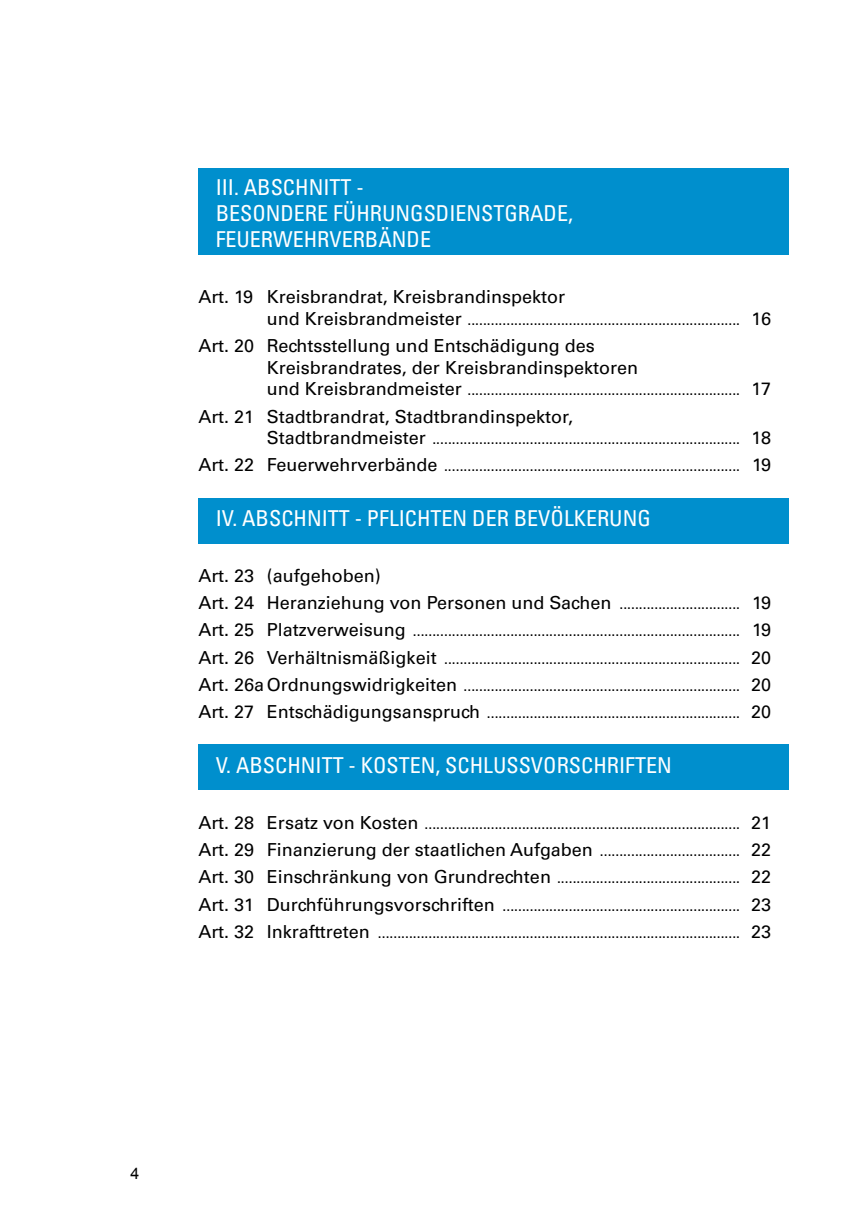
<style>
.page{position:relative;width:857px;height:1225px;background:#fff}
.page>*{position:absolute;margin:0;border:0;box-sizing:border-box;transform-origin:0 0}
.t1{font:condensed 22px/26.4px "Univers LT Pro";color:#fff}
.t2{font:18px/21.6px "Univers LT Pro 55 Roman";color:#000}
.t3{font:16px "Arial";color:#000}
.t4{font:14px/27.2px "Univers LT Pro 55 Roman";color:#000;text-align:justify}
.s1{font-size:18px}
.s2{font-size:14px}
</style>
<div class="page">
<div style="left:198px;top:168px;width:590px;height:87px;background:#008fcd"></div>
<div style="left:198px;top:744px;width:590px;height:45px;background:#008fcd"></div>
<div style="left:198px;top:498px;width:590px;height:45px;background:#008fcd"></div>
<h1 class="t1" style="left:215px;top:173px;width:358px">III. ABSCHNITT -<br>BESONDERE FÜHRUNGSDIENSTGRADE,<br>FEUERWEHRVERBÄNDE</h1>
<p class="t2" style="left:198px;top:285px;width:368px">Art. 19 Kreisbrandrat, Kreisbrandinspektor</p>
<p class="t4" style="left:266px;top:305px;width:505px"><span class="s1">und Kreisbrandmeister</span> ...................................................................... <span class="s1">16</span></p>
<p class="t2" style="left:266px;top:334px;width:373px;text-indent:-68px">Art. 20 Rechtsstellung und Entschädigung des<br>Kreisbrandrates, der Kreisbrandinspektoren</p>
<p class="t4" style="left:266px;top:376px;width:505px"><span class="s1">und Kreisbrandmeister</span> ...................................................................... <span class="s1">17</span></p>
<p class="t2" style="left:198px;top:404px;width:376px">Art. 21 Stadtbrandrat, Stadtbrandinspektor,</p>
<p class="t4" style="left:198px;top:425px;width:574px;text-align:right"><span class="s1">Stadtbrandmeister</span> ............................................................................... <span class="s1">18<br>Art. 22 Feuerwehrverbände</span> ............................................................................ <span class="s1">19</span></p>
<h1 class="t1" style="left:215px;top:504px;width:436px">IV. ABSCHNITT - PFLICHTEN DER BEVÖLKERUNG</h1>
<p class="t2" style="left:198px;top:561px;width:574px;line-height:27.4px">Art. 23 (aufgehoben)<br>Art. 24 Heranziehung von Personen und Sachen <span class="s2">...............................</span> 19</p>
<p class="t4" style="left:198px;top:617px;width:574px"><span class="s1">Art. 25 Platzverweisung</span> .................................................................................... <span class="s1">19<br>Art. 26 Verhältnismäßigkeit</span> ............................................................................ <span class="s1">20<br>Art. 26aOrdnungswidrigkeiten</span> ....................................................................... <span class="s1">20<br>Art. 27 Entschädigungsanspruch</span> ................................................................. <span class="s1">20</span></p>
<h1 class="t1" style="left:215px;top:751px;width:457px">V. ABSCHNITT - KOSTEN, SCHLUSSVORSCHRIFTEN</h1>
<p class="t4" style="left:198px;top:809px;width:574px"><span class="s1">Art. 28 Ersatz von Kosten</span> ................................................................................. <span class="s1">21</span></p>
<p class="t2" style="left:198px;top:838px;width:574px">Art. 29 Finanzierung der staatlichen Aufgaben <span class="s2">....................................</span> 22</p>
<p class="t4" style="left:198px;top:864px;width:574px"><span class="s1">Art. 30 Einschränkung von Grundrechten</span> ............................................... <span class="s1">22<br>Art. 31 Durchführungsvorschriften</span> ............................................................. <span class="s1">23<br>Art. 32 Inkrafttreten</span> ............................................................................................. <span class="s1">23</span></p>
<p class="t3" style="left:130px;top:1162px;width:10px">4</p>
</div>
